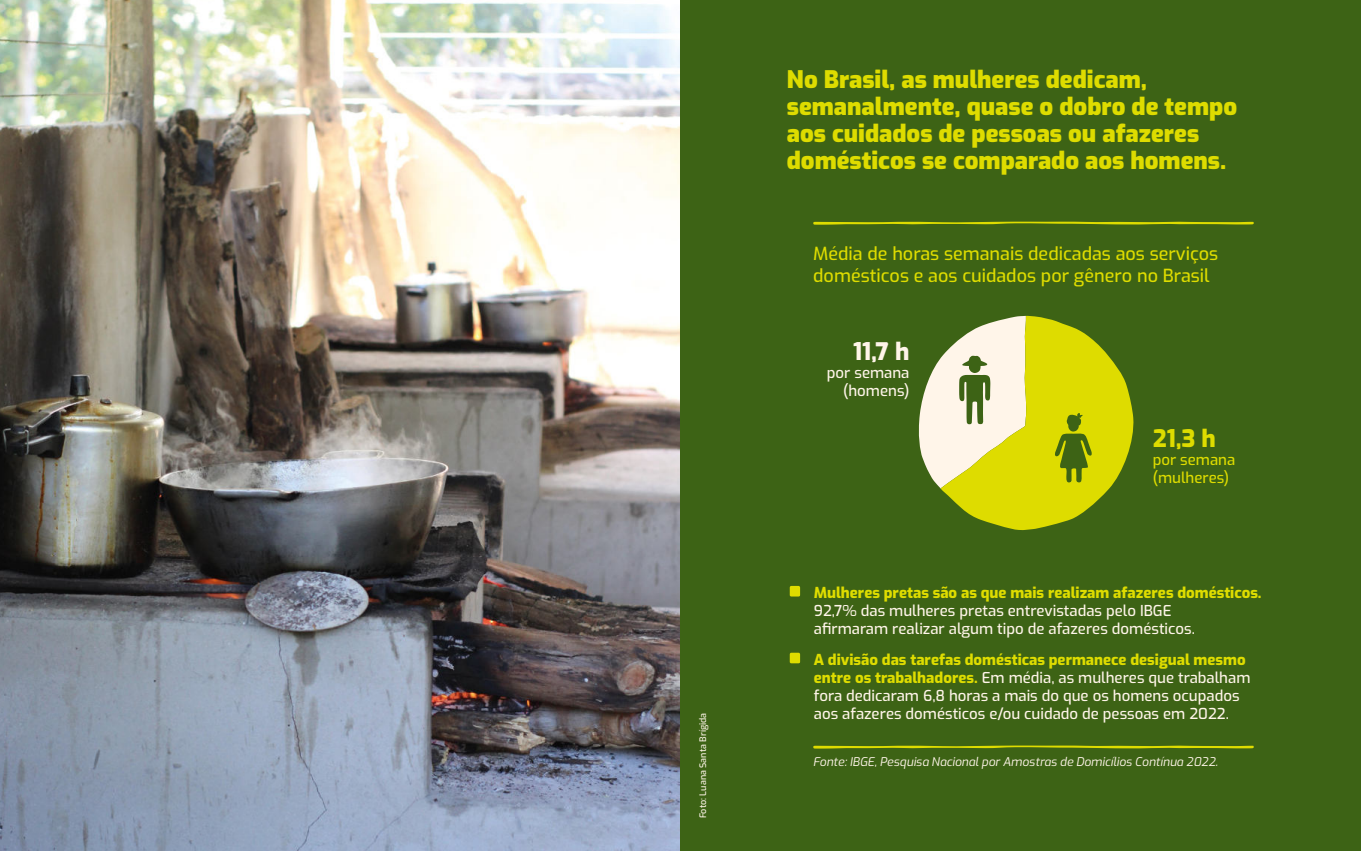
<style>
.page{position:relative;width:1361px;height:851px;background:#fff}
.page>*{position:absolute;margin:0;border:0;box-sizing:border-box;transform-origin:0 0}
.t1{font:900 24px/27px "Exo";color:#dedc00}
.t2{font:800 24px "Exo";color:#dedc00}
.t3{font:800 24px "Exo";color:#fff5e9}
.t4{font:500 18px/21.6px "Exo";color:#dedc00}
.t5{font:500 15px/18px "Exo";color:#fff5e9}
.t6{font:500 15px/18px "Exo";color:#dedc00}
.t7{font:italic 12px "Exo";color:#fff5e9}
.t8{font:500 9px "Exo";color:#fff5e9}
.s1{font-weight:800;font-size:52.5px;color:#dedc00}
.s2{font-weight:800;color:#dedc00}
</style>
<div class="page">
<img style="left:0;top:0;width:680px;height:850px">
<div style="left:680px;top:0;width:681px;height:850px;background:#3d6315"></div>
<svg style="left:813px;top:221px;width:440px;height:4px"></svg>
<svg style="left:813px;top:745px;width:440px;height:3px"></svg>
<svg style="left:918px;top:316px;width:216px;height:214px"></svg>
<p class="t8" style="left:696px;top:818px;width:107px;rotate:-90deg">Foto: Luana Santa Brígida</p>
<h1 class="t1" style="left:787px;top:68px;width:452px">No Brasil, as mulheres dedicam, semanalmente, quase o dobro de tempo aos cuidados de pessoas ou afazeres domésticos se comparado aos homens.</h1>
<p class="t4" style="left:813px;top:244px;width:406px">Média de horas semanais dedicadas aos serviços domésticos e aos cuidados por gênero no Brasil</p>
<h1 class="t3" style="left:853px;top:341px;width:58px">11,7 h</h1>
<p class="t5" style="left:827px;top:364px;width:84px;text-align:right">por semana (homens)</p>
<h1 class="t2" style="left:1152px;top:428px;width:65px">21,3 h</h1>
<p class="t6" style="left:1152px;top:451px;width:84px">por semana (mulheres)</p>
<p class="t5" style="left:814px;top:582px;width:449px;text-indent:-27px"><span class="s1">•</span> <span class="s2">Mulheres pretas são as que mais realizam afazeres domésticos.<br></span>92,7% das mulheres pretas entrevistadas pelo IBGE<br>afirmaram realizar algum tipo de afazeres domésticos.</p>
<p class="t5" style="left:814px;top:649px;width:438px;text-indent:-27px"><span class="s1">•</span> <span class="s2">A divisão das tarefas domésticas permanece desigual mesmo entre os trabalhadores.</span> Em média, as mulheres que trabalham fora dedicaram 6,8 horas a mais do que os homens ocupados aos afazeres domésticos e/ou cuidado de pessoas em 2022.</p>
<p class="t7" style="left:813px;top:756px;width:406px">Fonte: IBGE, Pesquisa Nacional por Amostras de Domicílios Contínua 2022.</p>
</div>
